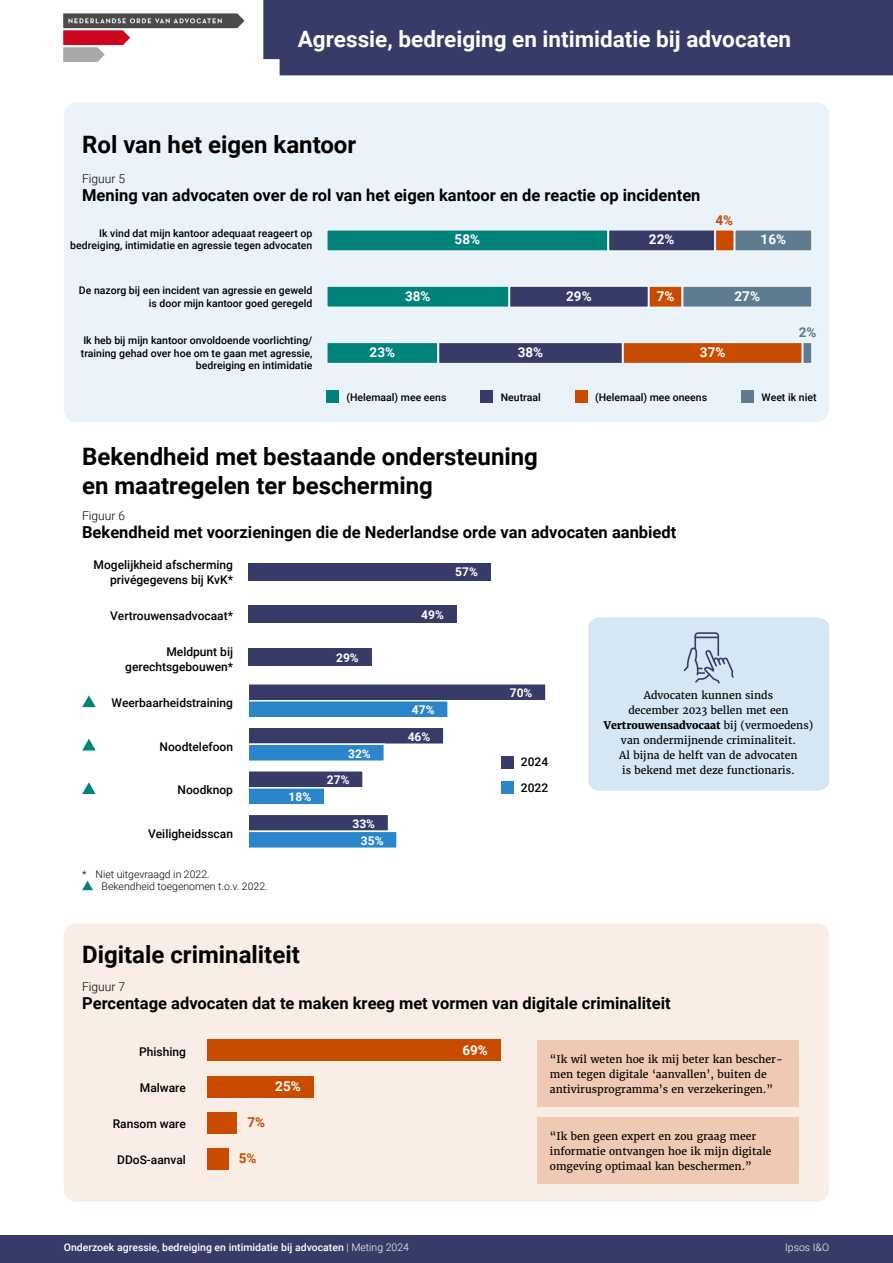
<style>
.page{position:relative;width:893px;height:1263px;background:#fff}
.page>*{position:absolute;margin:0;border:0;box-sizing:border-box;transform-origin:0 0}
.t1{font:700 24px/28.8px "Roboto";color:#000}
.t2{font:700 22.5px "Roboto";color:#fff}
.t3{font:700 16.5px "Roboto";color:#000}
.t4{font:700 13.5px "Roboto";color:#fff}
.t5{font:700 13.5px "Roboto";color:#c94b00}
.t6{font:700 13.5px "Roboto";color:#5f7b90}
.t7{font:500 12px/14.4px "Roboto";color:#000;text-align:right}
.t8{font:700 12px "Roboto";color:#fff}
.t9{font:300 12px "Roboto";color:#000}
.t10{font:10.5px/15px "Merriweather";color:#000}
.t11{font:500 10.5px/12.6px "Roboto";color:#000;text-align:right}
.t12{font:500 10.5px "Roboto";color:#fff}
.t13{font:300 10.5px/12.6px "Roboto";color:#000}
.t14{font:300 10.5px "Roboto";color:#fff}
.s1{font-weight:800}
.s2{font-weight:300}
</style>
<div class="page">
<div style="left:64px;top:923px;width:765px;height:279px;background:#faede6;border-radius:13px"></div>
<div style="left:64px;top:102px;width:765px;height:320px;background:#eaf3fa;border-radius:13px"></div>
<div style="left:0;top:1235px;width:893px;height:28px;background:#363b68"></div>
<div style="left:327px;top:230px;width:281px;height:21px;background:#00837a"></div>
<div style="left:326px;top:229px;width:283px;height:23px;border:2px solid #f0f7fc"></div>
<div style="left:608px;top:230px;width:107px;height:21px;background:#363b68"></div>
<div style="left:608px;top:229px;width:107px;height:23px;border:2px solid #f0f7fc"></div>
<div style="left:715px;top:229px;width:20px;height:23px;background:#c94b00;border:2px solid #f0f7fc"></div>
<div style="left:735px;top:230px;width:77px;height:21px;background:#5f7b8f"></div>
<div style="left:734px;top:229px;width:79px;height:23px;border:2px solid #f0f7fc"></div>
<div style="left:327px;top:286px;width:182px;height:21px;background:#00837a"></div>
<div style="left:326px;top:285px;width:184px;height:23px;border:2px solid #f0f7fc"></div>
<div style="left:509px;top:286px;width:139px;height:21px;background:#363b68"></div>
<div style="left:509px;top:285px;width:140px;height:23px;border:2px solid #f0f7fc"></div>
<div style="left:649px;top:286px;width:33px;height:21px;background:#c94b00"></div>
<div style="left:648px;top:285px;width:35px;height:23px;border:2px solid #f0f7fc"></div>
<div style="left:683px;top:286px;width:129px;height:21px;background:#5f7b90"></div>
<div style="left:682px;top:285px;width:131px;height:23px;border:2px solid #f0f7fc"></div>
<div style="left:327px;top:342px;width:111px;height:22px;background:#00837a"></div>
<div style="left:326px;top:342px;width:113px;height:22px;border:2px solid #f0f7fc"></div>
<div style="left:438px;top:342px;width:184px;height:22px;background:#363b68"></div>
<div style="left:438px;top:342px;width:185px;height:22px;border:2px solid #f0f7fc"></div>
<div style="left:623px;top:342px;width:179px;height:22px;background:#c94b00"></div>
<div style="left:622px;top:342px;width:181px;height:22px;border:2px solid #f0f7fc"></div>
<div style="left:802px;top:342px;width:11px;height:22px;background:#5f7b8f;border:2px solid #f0f7fc"></div>
<div style="left:326px;top:390px;width:13px;height:13px;background:#00837a"></div>
<div style="left:575px;top:390px;width:13px;height:13px;background:#c94b00"></div>
<div style="left:741px;top:390px;width:13px;height:13px;background:#5f7b8f"></div>
<div style="left:481px;top:390px;width:12px;height:13px;background:#363b68"></div>
<svg style="left:82px;top:881px;width:11px;height:9px"></svg>
<div style="left:588px;top:617px;width:241px;height:174px;background:#d5e7f4"></div>
<div style="left:248px;top:563px;width:243px;height:17px;background:#363b68"></div>
<div style="left:248px;top:605px;width:209px;height:17px;background:#363b68"></div>
<div style="left:248px;top:649px;width:124px;height:17px;background:#363b68"></div>
<div style="left:248px;top:684px;width:298px;height:17px;background:#363b68"></div>
<div style="left:247px;top:683px;width:300px;height:18px;border:2px solid #fff"></div>
<div style="left:248px;top:727px;width:196px;height:17px;background:#363b68"></div>
<div style="left:247px;top:726px;width:198px;height:19px;border:2px solid #fff"></div>
<div style="left:248px;top:771px;width:115px;height:17px;background:#363b68"></div>
<div style="left:247px;top:770px;width:117px;height:18px;border:2px solid #fff"></div>
<div style="left:248px;top:814px;width:141px;height:17px;background:#363b68"></div>
<div style="left:247px;top:813px;width:142px;height:19px;border:2px solid #fff"></div>
<div style="left:248px;top:701px;width:200px;height:17px;background:#2b85ca"></div>
<div style="left:247px;top:700px;width:202px;height:18px;border:2px solid #fff"></div>
<div style="left:248px;top:744px;width:136px;height:17px;background:#2b85ca"></div>
<div style="left:247px;top:743px;width:138px;height:19px;border:2px solid #fff"></div>
<div style="left:248px;top:788px;width:77px;height:17px;background:#2b85ca"></div>
<div style="left:247px;top:787px;width:79px;height:18px;border:2px solid #fff"></div>
<div style="left:248px;top:831px;width:149px;height:17px;background:#2b85ca"></div>
<div style="left:247px;top:830px;width:151px;height:19px;border:2px solid #fff"></div>
<div style="left:501px;top:756px;width:12px;height:12px;background:#363b68"></div>
<div style="left:501px;top:781px;width:12px;height:13px;background:#2b85ca"></div>
<svg style="left:82px;top:695px;width:14px;height:12px"></svg>
<svg style="left:82px;top:739px;width:14px;height:11px"></svg>
<svg style="left:82px;top:782px;width:14px;height:12px"></svg>
<div style="left:207px;top:1040px;width:294px;height:21px;background:#c94b00"></div>
<div style="left:207px;top:1076px;width:107px;height:21px;background:#c94b00"></div>
<div style="left:207px;top:1112px;width:30px;height:21px;background:#c94b00"></div>
<div style="left:207px;top:1148px;width:21px;height:21px;background:#c94b00"></div>
<div style="left:537px;top:1040px;width:261px;height:67px;background:#efc9b3"></div>
<div style="left:537px;top:1117px;width:261px;height:67px;background:#efc9b3"></div>
<div style="left:263px;top:0;width:630px;height:75px;background:#363b68"></div>
<img style="left:64px;top:13px;width:181px;height:49px">
<h2 class="t2" style="left:298px;top:24px;width:495px">Agressie, bedreiging en intimidatie bij advocaten</h2>
<h1 class="t1" style="left:82px;top:129px;width:276px">Rol van het eigen kantoor</h1>
<p class="t9" style="left:82px;top:171px;width:44px">Figuur 5</p>
<h3 class="t3" style="left:82px;top:184px;width:620px">Mening van advocaten over de rol van het eigen kantoor en de reactie op incidenten</h3>
<p class="t11" style="left:70px;top:226px;width:244px">Ik vind dat mijn kantoor adequaat reageert op bedreiging, intimidatie en agressie tegen advocaten</p>
<p class="t4" style="left:455px;top:230px;width:27px">58%</p>
<p class="t4" style="left:649px;top:230px;width:27px">22%</p>
<p class="t4" style="left:761px;top:230px;width:27px">16%</p>
<p class="t11" style="left:79px;top:284px;width:235px">De nazorg bij een incident van agressie en geweld is door mijn kantoor goed geregeld</p>
<p class="t4" style="left:405px;top:286px;width:27px">38%</p>
<p class="t4" style="left:566px;top:286px;width:27px">29%</p>
<p class="t4" style="left:657px;top:286px;width:19px">7%</p>
<p class="t4" style="left:735px;top:286px;width:27px">27%</p>
<p class="t11" style="left:81px;top:334px;width:233px">Ik heb bij mijn kantoor onvoldoende voorlichting/ training gehad over hoe om te gaan met agressie, bedreiging en intimidatie</p>
<p class="t4" style="left:370px;top:343px;width:27px">23%</p>
<p class="t4" style="left:518px;top:343px;width:27px">38%</p>
<p class="t4" style="left:700px;top:343px;width:27px">37%</p>
<p class="t5" style="left:715px;top:211px;width:19px">4%</p>
<p class="t6" style="left:799px;top:323px;width:19px">2%</p>
<p class="t11" style="left:346px;top:390px;width:102px">(Helemaal) mee eens</p>
<p class="t11" style="left:501px;top:390px;width:41px">Neutraal</p>
<p class="t11" style="left:595px;top:390px;width:113px">(Helemaal) mee oneens</p>
<p class="t11" style="left:761px;top:390px;width:57px">Weet ik niet</p>
<h1 class="t1" style="left:82px;top:442px;width:457px">Bekendheid met bestaande ondersteuning en maatregelen ter bescherming</h1>
<p class="t9" style="left:82px;top:507px;width:44px">Figuur 6</p>
<h3 class="t3" style="left:82px;top:521px;width:596px">Bekendheid met voorzieningen die de Nederlandse orde van advocaten aanbiedt</h3>
<p class="t7" style="left:94px;top:557px;width:141px">Mogelijkheid afscherming privégegevens bij KvK*</p>
<p class="t7" style="left:110px;top:608px;width:124px">Vertrouwensadvocaat*</p>
<p class="t7" style="left:125px;top:644px;width:109px">Meldpunt bij gerechtsgebouwen*</p>
<p class="t7" style="left:112px;top:695px;width:123px">Weerbaarheidstraining</p>
<p class="t7" style="left:160px;top:739px;width:75px">Noodtelefoon</p>
<p class="t7" style="left:178px;top:782px;width:57px">Noodknop</p>
<p class="t7" style="left:148px;top:826px;width:86px">Veiligheidsscan</p>
<p class="t13" style="left:102px;top:867px;width:168px;text-indent:-19px">* Niet uitgevraagd in 2022.<br>Bekendheid toegenomen t.o.v. 2022.</p>
<p class="t8" style="left:336px;top:649px;width:24px">29%</p>
<p class="t8" style="left:289px;top:788px;width:24px">18%</p>
<p class="t8" style="left:348px;top:745px;width:24px">32%</p>
<p class="t8" style="left:327px;top:771px;width:24px">27%</p>
<p class="t8" style="left:352px;top:815px;width:24px">33%</p>
<p class="t8" style="left:361px;top:832px;width:24px">35%</p>
<p class="t8" style="left:455px;top:564px;width:24px">57%</p>
<p class="t8" style="left:421px;top:606px;width:24px">49%</p>
<p class="t8" style="left:412px;top:701px;width:24px">47%</p>
<p class="t8" style="left:408px;top:728px;width:24px">46%</p>
<p class="t8" style="left:510px;top:684px;width:24px">70%</p>
<p class="t7" style="left:521px;top:749px;width:29px;line-height:25.7px;text-align:left">2024<br>2022</p>
<p class="t10" style="left:604px;top:688px;width:211px;text-align:center">Advocaten kunnen sinds<br>december 2023 bellen met een<br><span class="s1">Vertrouwensadvocaat</span> bij (vermoedens) van ondermijnende criminaliteit.<br>Al bijna de helft van de advocaten<br>is bekend met deze functionaris.</p>
<h1 class="t1" style="left:82px;top:939px;width:219px">Digitale criminaliteit</h1>
<p class="t9" style="left:82px;top:978px;width:44px">Figuur 7</p>
<h3 class="t3" style="left:82px;top:991px;width:590px">Percentage advocaten dat te maken kreeg met vormen van digitale criminaliteit</h3>
<p class="t7" style="left:139px;top:1044px;width:48px">Phishing</p>
<p class="t4" style="left:462px;top:1040px;width:27px">69%</p>
<p class="t7" style="left:140px;top:1080px;width:48px">Malware</p>
<p class="t4" style="left:275px;top:1076px;width:27px">25%</p>
<p class="t7" style="left:113px;top:1116px;width:75px">Ransom ware</p>
<p class="t5" style="left:247px;top:1113px;width:19px">7%</p>
<p class="t7" style="left:117px;top:1152px;width:70px">DDoS-aanval</p>
<p class="t5" style="left:239px;top:1149px;width:19px">5%</p>
<p class="t10" style="left:550px;top:1052px;width:235px">“Ik wil weten hoe ik mij beter kan bescher&shy;men tegen digitale ‘aanvallen’, buiten de antivirusprogramma’s en verzekeringen.”</p>
<p class="t10" style="left:550px;top:1129px;width:223px">“Ik ben geen expert en zou graag meer informatie ontvangen hoe ik mijn digitale omgeving optimaal kan beschermen.”</p>
<p class="t12" style="left:64px;top:1240px;width:347px">Onderzoek agressie, bedreiging en intimidatie bij advocaten <span class="s2">| Meting 2024</span></p>
<p class="t14" style="left:785px;top:1240px;width:46px">Ipsos I&amp;O</p>
</div>
